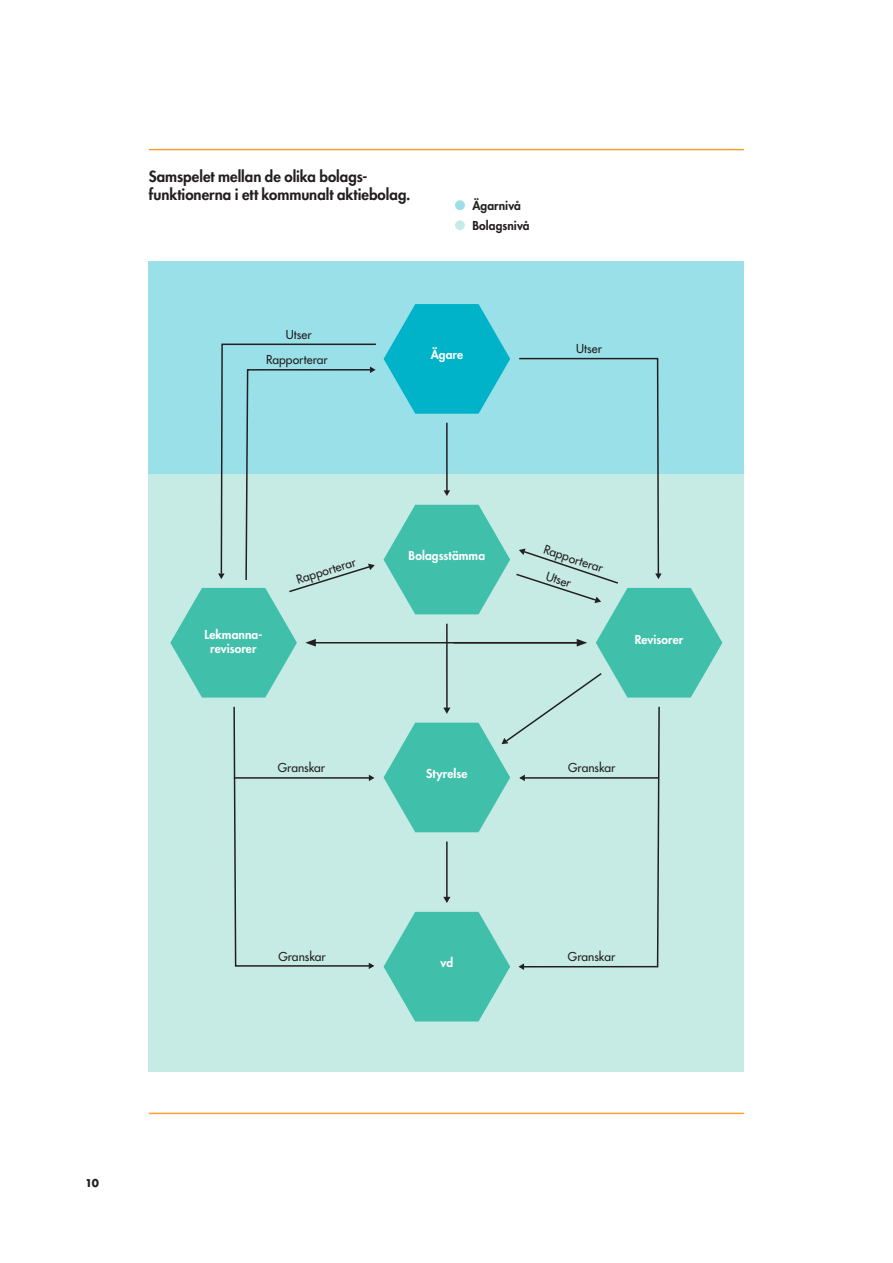
<style>
.page{position:relative;width:893px;height:1263px;background:#fff}
.page>*{position:absolute;margin:0;border:0;box-sizing:border-box;transform-origin:0 0}
.Graftexter__rubrik{font:800 15px/18px "Futura Std";color:#231f20}
.Graftexter__info_rub{font:500 12px "Futura Std";color:#231f20}
.Graftexter__info_rub-2{font:800 12px/13.5px "Futura Std";letter-spacing:.01em;color:#fff;text-align:center}
.Graftexter__info{font:800 12px "Futura Std";letter-spacing:.005em;color:#231f20}
.t1{font:700 10.5px "Futura Std";color:#231f20}
</style>
<div class="page">
<div style="left:149px;top:474px;width:595px;height:598px;background:#c6ebe5"></div>
<div style="left:149px;top:262px;width:595px;height:212px;background:#9ae0e9"></div>
<hr style="left:149px;top:1113px;width:595px;height:1px;background:#f9a032">
<hr style="left:149px;top:149px;width:595px;height:1px;background:#f9a032">
<svg style="left:233px;top:706px;width:141px;height:263px"></svg>
<svg style="left:455px;top:200px;width:10px;height:10px"></svg>
<svg style="left:455px;top:220px;width:10px;height:10px"></svg>
<hr style="left:313px;top:642px;width:267px;height:1px;background:#231f20">
<svg style="left:170px;top:343px;width:207px;height:354px"></svg>
<svg style="left:384px;top:304px;width:338px;height:717px"></svg>
<p class="Graftexter__rubrik" style="left:149px;top:168px;width:263px">Samspelet mellan de olika bolags&shy;funktionerna i ett kommunalt aktiebolag.</p>
<p class="Graftexter__info" style="left:472px;top:198px;width:50px">Ägarnivå</p>
<p class="Graftexter__info" style="left:472px;top:218px;width:59px">Bolagsnivå</p>
<p class="Graftexter__info_rub" style="left:286px;top:327px;width:27px">Utser</p>
<p class="Graftexter__info_rub" style="left:266px;top:352px;width:63px">Rapporterar</p>
<p class="Graftexter__info_rub-2" style="left:431px;top:348px;width:34px">Ägare</p>
<p class="Graftexter__info_rub" style="left:576px;top:341px;width:27px">Utser</p>
<p class="Graftexter__info_rub-2" style="left:204px;top:628px;width:60px">Lekmanna&shy;revisorer</p>
<p class="Graftexter__info_rub" style="left:294px;top:573px;width:63px;rotate:-18deg">Rapporterar</p>
<p class="Graftexter__info_rub-2" style="left:409px;top:549px;width:78px">Bolagsstämma</p>
<p class="Graftexter__info_rub" style="left:546px;top:542px;width:63px;rotate:18deg">Rapporterar</p>
<p class="Graftexter__info_rub" style="left:549px;top:568px;width:27px;rotate:18deg">Utser</p>
<p class="Graftexter__info_rub-2" style="left:635px;top:632px;width:50px">Revisorer</p>
<p class="Graftexter__info_rub" style="left:278px;top:760px;width:49px">Granskar</p>
<p class="Graftexter__info_rub" style="left:568px;top:760px;width:49px">Granskar</p>
<p class="Graftexter__info_rub-2" style="left:426px;top:767px;width:43px">Styrelse</p>
<p class="Graftexter__info_rub" style="left:278px;top:949px;width:49px">Granskar</p>
<p class="Graftexter__info_rub" style="left:568px;top:949px;width:49px">Granskar</p>
<p class="Graftexter__info_rub-2" style="left:441px;top:956px;width:14px">vd</p>
<p class="t1" style="left:85px;top:1176px;width:15px">10</p>
</div>
